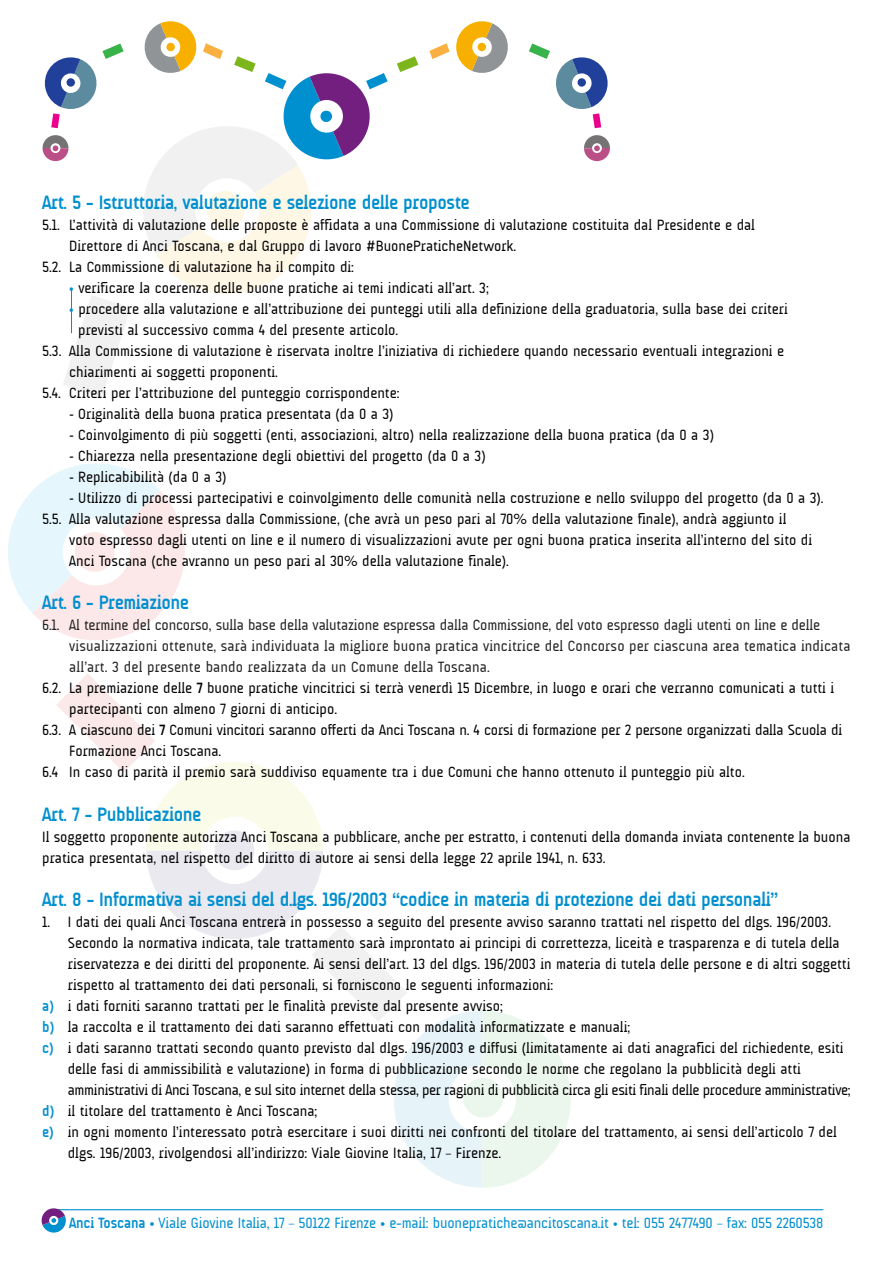
<style>
.page{position:relative;width:893px;height:1263px;background:#fff}
.page>*{position:absolute;margin:0;border:0;box-sizing:border-box;transform-origin:0 0}
.t1{font:700 19.5px "A Udimat";letter-spacing:-.02em;color:#008fcf}
.t2{font:15px/21px "A Udimat";color:#000}
.t3{font:15px "A Udimat";letter-spacing:.01em;color:#222}
.t4{font:15px "A Udimat";letter-spacing:-.02em;color:#000}
.t5{font:15px "A Udimat";letter-spacing:-.01em;color:#222}
.t6{font:15px "A Udimat";letter-spacing:-.01em;color:#008fcf}
.s1{color:#008fcf}
.s2{font-family:"Cambria"}
.s3{font-weight:700}
.s4{font-weight:700;color:#008fcf}
</style>
<div class="page">
<svg style="left:8px;top:463px;width:177px;height:177px"></svg>
<svg style="left:57px;top:674px;width:514px;height:514px"></svg>
<hr style="left:54px;top:1209px;width:769px;height:1px;background:#008fcf">
<svg style="left:41px;top:1208px;width:26px;height:25px"></svg>
<svg style="left:429px;top:21px;width:79px;height:52px"></svg>
<svg style="left:397px;top:56px;width:21px;height:16px"></svg>
<svg style="left:42px;top:21px;width:346px;height:376px"></svg>
<svg style="left:529px;top:44px;width:79px;height:84px"></svg>
<div style="left:577px;top:78px;width:9px;height:9px;background:#214099;border-radius:50%"></div>
<svg style="left:584px;top:135px;width:26px;height:26px"></svg>
<div style="left:478px;top:43px;width:8px;height:8px;background:#f7b000;border-radius:50%"></div>
<div style="left:320px;top:111px;width:11px;height:11px;background:#008fcf;border-radius:50%"></div>
<hr style="left:71px;top:288px;width:1px;height:45px;background:#008fcf">
<h1 class="t1" style="left:42px;top:191px;width:429px">Art. 5 - Istruttoria, valutazione e selezione delle proposte</h1>
<p class="t2" style="left:42px;top:214px;width:714px">5.1. L’attività di valutazione delle proposte è affidata a una Commissione di valutazione costituita dal Presidente e dal</p>
<p class="t2" style="left:69px;top:235px;width:448px">Direttore di Anci Toscana, e dal Gruppo di lavoro #BuonePraticheNetwork.</p>
<p class="t2" style="left:42px;top:256px;width:313px">5.2. La Commissione di valutazione ha il compito di:</p>
<p class="t2" style="left:69px;top:277px;width:421px"><span class="s1">•</span> verificare la coerenza delle buone pratiche ai temi indicati all’art. 3;</p>
<p class="t2" style="left:69px;top:298px;width:720px"><span class="s1">•</span> procedere alla valutazione e all’attribuzione dei punteggi utili alla definizione della graduatoria, sulla base dei criteri</p>
<p class="t2" style="left:78px;top:319px;width:321px">previsti al successivo comma 4 del presente articolo.</p>
<p class="t2" style="left:42px;top:340px;width:743px">5.3. Alla Commissione di valutazione è riservata inoltre l’iniziativa di richiedere quando necessario eventuali integrazioni e</p>
<p class="t2" style="left:69px;top:361px;width:210px">chiarimenti ai soggetti proponenti.</p>
<p class="t2" style="left:42px;top:382px;width:359px">5.4. Criteri per l’attribuzione del punteggio corrispondente:</p>
<p class="t2" style="left:69px;top:403px;width:326px"><span class="s2">-</span> Originalità della buona pratica presentata (da 0 a 3)</p>
<p class="t2" style="left:69px;top:424px;width:646px"><span class="s2">-</span> Coinvolgimento di più soggetti (enti, associazioni, altro) nella realizzazione della buona pratica (da 0 a 3)</p>
<p class="t2" style="left:69px;top:445px;width:418px"><span class="s2">-</span> Chiarezza nella presentazione degli obiettivi del progetto (da 0 a 3)</p>
<p class="t2" style="left:69px;top:466px;width:159px"><span class="s2">-</span> Replicabibilità (da 0 a 3)</p>
<p class="t2" style="left:42px;top:487px;width:783px;text-indent:27px"><span class="s2">-</span> Utilizzo di processi partecipativi e coinvolgimento delle comunità nella costruzione e nello sviluppo del progetto (da 0 a 3).<br>5.5. Alla valutazione espressa dalla Commissione, (che avrà un peso pari al 70% della valutazione finale), andrà aggiunto il</p>
<p class="t2" style="left:69px;top:529px;width:744px">voto espresso dagli utenti on line e il numero di visualizzazioni avute per ogni buona pratica inserita all’interno del sito di<br>Anci Toscana (che avranno un peso pari al 30% della valutazione finale).</p>
<h1 class="t1" style="left:42px;top:592px;width:148px">Art. 6 - Premiazione</h1>
<p class="t5" style="left:42px;top:617px;width:779px">6.1. Al termine del concorso, sulla base della valutazione espressa dalla Commissione, del voto espresso dagli utenti on line e delle</p>
<p class="t3" style="left:69px;top:638px;width:783px">visualizzazioni ottenute, sarà individuata la migliore buona pratica vincitrice del Concorso per ciascuna area tematica indicata</p>
<p class="t3" style="left:69px;top:659px;width:422px">all’art. 3 del presente bando realizzata da un Comune della Toscana.</p>
<p class="t2" style="left:42px;top:678px;width:793px">6.2. La premiazione delle <span class="s3">7</span> buone pratiche vincitrici si terrà venerdì 15 Dicembre, in luogo e orari che verranno comunicati a tutti i</p>
<p class="t2" style="left:69px;top:699px;width:269px">partecipanti con almeno 7 giorni di anticipo.</p>
<p class="t2" style="left:42px;top:720px;width:801px">6.3. A ciascuno dei <span class="s3">7</span> Comuni vincitori saranno offerti da Anci Toscana n. 4 corsi di formazione per 2 persone organizzati dalla Scuola di</p>
<p class="t2" style="left:69px;top:741px;width:153px">Formazione Anci Toscana.</p>
<p class="t2" style="left:42px;top:762px;width:704px">6.4 In caso di parità il premio sarà suddiviso equamente tra i due Comuni che hanno ottenuto il punteggio più alto.</p>
<h1 class="t1" style="left:42px;top:803px;width:161px">Art. 7 - Pubblicazione</h1>
<p class="t2" style="left:42px;top:826px;width:810px">Il soggetto proponente autorizza Anci Toscana a pubblicare, anche per estratto, i contenuti della domanda inviata contenente la buona pratica presentata, nel rispetto del diritto di autore ai sensi della legge 22 aprile 1941, n. 633.</p>
<h1 class="t1" style="left:42px;top:889px;width:737px">Art. 8 - Informativa ai sensi del d.lgs. 196/2003 “codice in materia di protezione dei dati personali”</h1>
<p class="t2" style="left:42px;top:912px;width:790px">1. I dati dei quali Anci Toscana entrerà in possesso a seguito del presente avviso saranno trattati nel rispetto del dlgs. 196/2003.</p>
<p class="t2" style="left:68px;top:933px;width:773px">Secondo la normativa indicata, tale trattamento sarà improntato ai principi di correttezza, liceità e trasparenza e di tutela della</p>
<p class="t2" style="left:68px;top:954px;width:784px">riservatezza e dei diritti del proponente. Ai sensi dell’art. 13 del dlgs. 196/2003 in materia di tutela delle persone e di altri soggetti</p>
<p class="t2" style="left:68px;top:975px;width:487px">rispetto al trattamento dei dati personali, si forniscono le seguenti informazioni:</p>
<p class="t2" style="left:42px;top:996px;width:462px"><span class="s4">a)</span> i dati forniti saranno trattati per le finalità previste dal presente avviso;</p>
<p class="t2" style="left:42px;top:1017px;width:589px"><span class="s4">b)</span> la raccolta e il trattamento dei dati saranno effettuati con modalità informatizzate e manuali;</p>
<p class="t2" style="left:42px;top:1038px;width:803px"><span class="s4">c)</span> i dati saranno trattati secondo quanto previsto dal dlgs. 196/2003 e diffusi (limitatamente ai dati anagrafici del richiedente, esiti</p>
<p class="t2" style="left:68px;top:1059px;width:735px">delle fasi di ammissibilità e valutazione) in forma di pubblicazione secondo le norme che regolano la pubblicità degli atti</p>
<p class="t4" style="left:68px;top:1082px;width:784px">amministrativi di Anci Toscana, e sul sito internet della stessa, per ragioni di pubblicità circa gli esiti finali delle procedure amministrative;</p>
<p class="t2" style="left:42px;top:1101px;width:276px"><span class="s4">d)</span> il titolare del trattamento è Anci Toscana;</p>
<p class="t2" style="left:42px;top:1122px;width:796px"><span class="s4">e)</span> in ogni momento l’interessato potrà esercitare i suoi diritti nei confronti del titolare del trattamento, ai sensi dell’articolo 7 del</p>
<p class="t2" style="left:68px;top:1143px;width:435px">dlgs. 196/2003, rivolgendosi all’indirizzo: Viale Giovine Italia, 17 – Firenze.</p>
<p class="t6" style="left:69px;top:1214px;width:756px"><span class="s3">Anci Toscana •</span> Viale Giovine Italia, 17 – 50122 Firenze <span class="s3">•</span> e-mail: buonepratiche@ancitoscana.it • tel: 055 2477490 – fax: 055 2260538</p>
</div>
